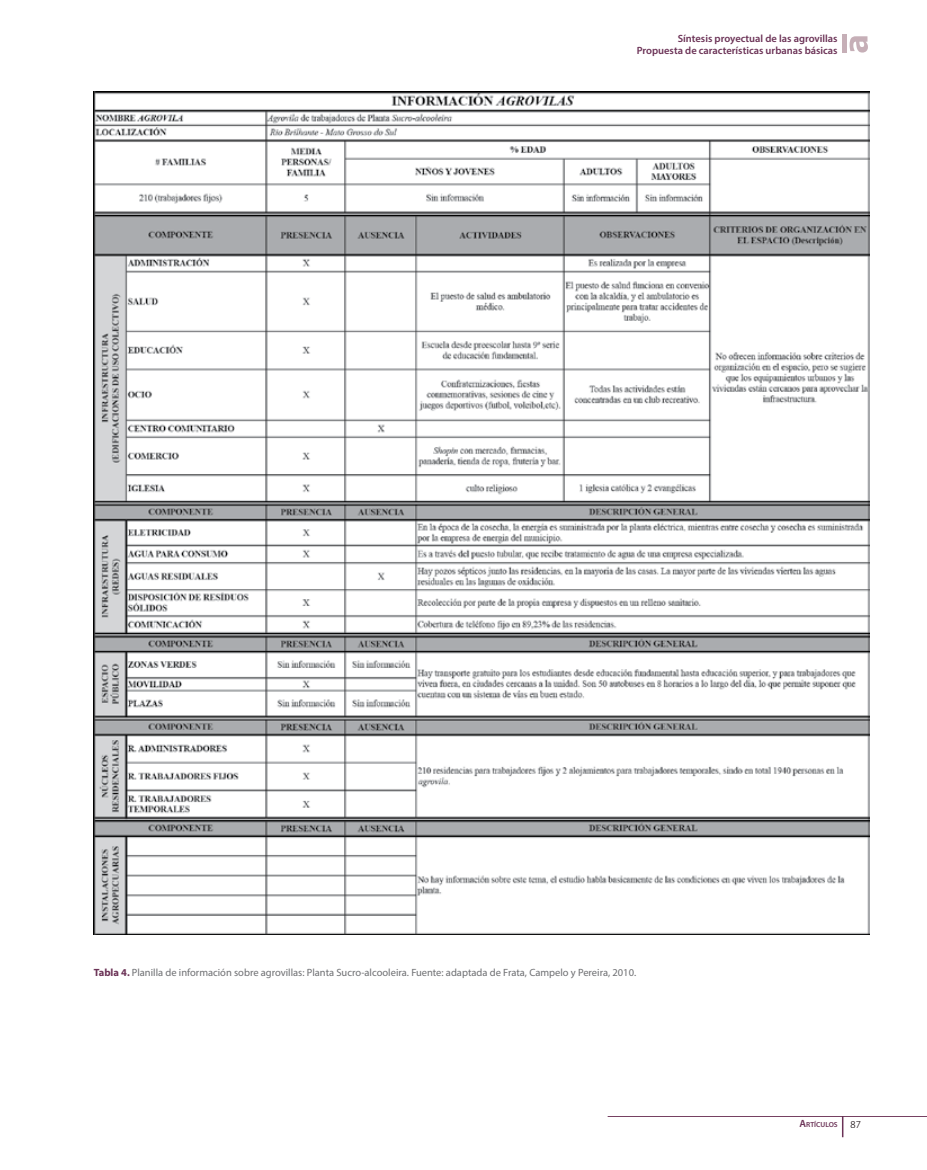
<style>
.page{position:relative;width:927px;height:1170px;background:#fff}
.page>*{position:absolute;margin:0;border:0;box-sizing:border-box;transform-origin:0 0}
.t1{font:10.5px "Myriad Pro";color:#6d6e71}
.t2{font:600 10.5px/12px "Myriad Pro";color:#6b3256;text-align:right}
.t3{font:600 7.35px "Myriad Pro";color:#6b3256}
.s1{font-weight:700;color:#6b3256}
.s2{font-size:10.5px}
.s3{font-weight:300;font-size:10.5px;color:#c6afb7}
</style>
<div class="page">
<svg style="left:842px;top:1117px;width:1px;height:20px"></svg>
<div style="left:842px;top:34px;width:5px;height:19px;background:#c6afb7"></div>
<svg style="left:849px;top:36px;width:19px;height:17px"></svg>
<hr style="left:608px;top:1116px;width:319px;height:1px;background:#6b3256">
<img style="left:94px;top:91px;width:776px;height:842px">
<p class="t2" style="left:637px;top:33px;width:202px">Síntesis proyectual de las agrovillas<br>Propuesta de características urbanas básicas</p>
<p class="t1" style="left:94px;top:965px;width:544px"><span class="s1">Tabla 4.</span> Planilla de información sobre agrovillas: Planta Sucro-alcooleira. Fuente: adaptada de Frata, Campelo y Pereira, 2010.</p>
<p class="t3" style="left:799px;top:1119px;width:63px"><span class="s2">A</span>RTÍCULOS <span class="s3">87</span></p>
</div>
